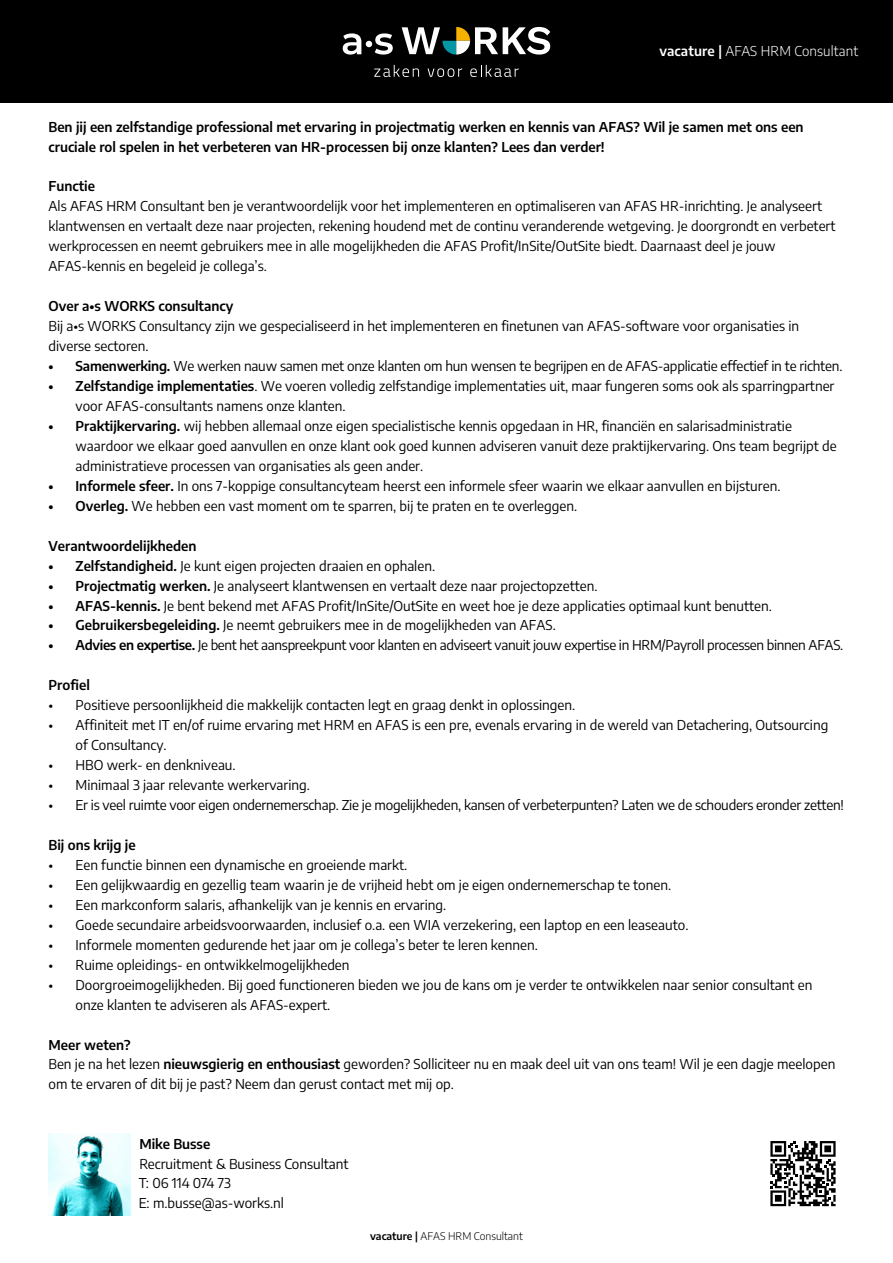
<style>
.page{position:relative;width:893px;height:1263px;background:#fff}
.page>*{position:absolute;margin:0;border:0;box-sizing:border-box;transform-origin:0 0}
.t1{font:13.5px/20px "Encode Sans";color:#000}
.t2{font:600 13.5px/20px "Encode Sans";color:#000}
.t3{font:13.5px "Encode Sans";letter-spacing:-.025em;color:#000}
.t4{font:13.5px "Encode Sans";letter-spacing:-.02em;color:#000}
.t5{font:300 13.5px "Encode Sans";letter-spacing:.01em;color:#fff}
.t6{font:300 10.5px "Encode Sans";color:#000}
.s1{font-weight:600}
</style>
<div class="page">
<div style="left:0;top:0;width:893px;height:103px;background:#000"></div>
<svg style="left:374px;top:65px;width:45px;height:12px"></svg>
<svg style="left:428px;top:68px;width:34px;height:9px"></svg>
<svg style="left:470px;top:65px;width:49px;height:12px"></svg>
<svg style="left:402px;top:27px;width:148px;height:28px"></svg>
<svg style="left:343px;top:33px;width:50px;height:22px"></svg>
<svg style="left:770px;top:1141px;width:66px;height:65px"></svg>
<img style="left:49px;top:1133px;width:81px;height:82px">
<p class="t5" style="left:660px;top:41px;width:200px"><span class="s1">vacature |</span> AFAS HRM Consultant</p>
<p class="t2" style="left:49px;top:116px;width:757px">Ben jij een zelfstandige professional met ervaring in projectmatig werken en kennis van AFAS? Wil je samen met ons een cruciale rol spelen in het verbeteren van HR-processen bij onze klanten? Lees dan verder!</p>
<p class="t2" style="left:49px;top:176px;width:48px">Functie</p>
<p class="t1" style="left:49px;top:196px;width:788px">Als AFAS HRM Consultant ben je verantwoordelijk voor het implementeren en optimaliseren van AFAS HR-inrichting. Je analyseert klantwensen en vertaalt deze naar projecten, rekening houdend met de continu veranderende wetgeving. Je doorgrondt en verbetert werkprocessen en neemt gebruikers mee in alle mogelijkheden die AFAS Profit/InSite/OutSite biedt. Daarnaast deel je jouw AFAS-kennis en begeleid je collega’s.</p>
<p class="t2" style="left:49px;top:296px;width:186px">Over a•s WORKS consultancy</p>
<p class="t1" style="left:49px;top:316px;width:752px">Bij a•s WORKS Consultancy zijn we gespecialiseerd in het implementeren en finetunen van AFAS-software voor organisaties in diverse sectoren.</p>
<p class="t1" style="left:49px;top:355px;width:795px"><span class="s1">• Samenwerking.</span> We werken nauw samen met onze klanten om hun wensen te begrijpen en de AFAS-applicatie effectief in te richten.</p>
<p class="t1" style="left:76px;top:375px;width:760px;text-indent:-27px"><span class="s1">• Zelfstandige implementaties</span>. We voeren volledig zelfstandige implementaties uit, maar fungeren soms ook als sparringpartner voor AFAS-consultants namens onze klanten.</p>
<p class="t1" style="left:76px;top:415px;width:763px;text-indent:-27px"><span class="s1">• Praktijkervaring.</span> wij hebben allemaal onze eigen specialistische kennis opgedaan in HR, financiën en salarisadministratie waardoor we elkaar goed aanvullen en onze klant ook goed kunnen adviseren vanuit deze praktijkervaring. Ons team begrijpt de administratieve processen van organisaties als geen ander.</p>
<p class="t1" style="left:49px;top:475px;width:733px"><span class="s1">• Informele sfeer.</span> In ons 7-koppige consultancyteam heerst een informele sfeer waarin we elkaar aanvullen en bijsturen.</p>
<p class="t1" style="left:49px;top:495px;width:530px"><span class="s1">• Overleg.</span> We hebben een vast moment om te sparren, bij te praten en te overleggen.</p>
<p class="t2" style="left:49px;top:535px;width:150px">Verantwoordelijkheden</p>
<p class="t1" style="left:49px;top:555px;width:388px"><span class="s1">• Zelfstandigheid.</span> Je kunt eigen projecten draaien en ophalen.</p>
<p class="t1" style="left:49px;top:575px;width:550px"><span class="s1">• Projectmatig werken.</span> Je analyseert klantwensen en vertaalt deze naar projectopzetten.</p>
<p class="t1" style="left:49px;top:595px;width:725px"><span class="s1">• AFAS-kennis.</span> Je bent bekend met AFAS Profit/InSite/OutSite en weet hoe je deze applicaties optimaal kunt benutten.</p>
<p class="t1" style="left:49px;top:615px;width:509px"><span class="s1">• Gebruikersbegeleiding.</span> Je neemt gebruikers mee in de mogelijkheden van AFAS.</p>
<p class="t3" style="left:49px;top:636px;width:796px"><span class="s1">• Advies en expertise.</span> Je bent het aanspreekpunt voor klanten en adviseert vanuit jouw expertise in HRM/Payroll processen binnen AFAS.</p>
<p class="t2" style="left:49px;top:675px;width:43px">Profiel</p>
<p class="t1" style="left:49px;top:695px;width:528px">• Positieve persoonlijkheid die makkelijk contacten legt en graag denkt in oplossingen.</p>
<p class="t1" style="left:76px;top:715px;width:754px;text-indent:-27px">• Affiniteit met IT en/of ruime ervaring met HRM en AFAS is een pre, evenals ervaring in de wereld van Detachering, Outsourcing of Consultancy.</p>
<p class="t1" style="left:49px;top:754px;width:189px">• HBO werk- en denkniveau.</p>
<p class="t1" style="left:49px;top:774px;width:263px">• Minimaal 3 jaar relevante werkervaring.</p>
<p class="t4" style="left:49px;top:796px;width:797px">• Er is veel ruimte voor eigen ondernemerschap. Zie je mogelijkheden, kansen of verbeterpunten? Laten we de schouders eronder zetten!</p>
<p class="t2" style="left:49px;top:834px;width:89px">Bij ons krijg je</p>
<p class="t1" style="left:49px;top:854px;width:360px">• Een functie binnen een dynamische en groeiende markt.</p>
<p class="t1" style="left:49px;top:874px;width:624px">• Een gelijkwaardig en gezellig team waarin je de vrijheid hebt om je eigen ondernemerschap te tonen.</p>
<p class="t1" style="left:49px;top:894px;width:399px">• Een markconform salaris, afhankelijk van je kennis en ervaring.</p>
<p class="t1" style="left:49px;top:914px;width:641px">• Goede secundaire arbeidsvoorwaarden, inclusief o.a. een WIA verzekering, een laptop en een leaseauto.</p>
<p class="t1" style="left:49px;top:934px;width:491px">• Informele momenten gedurende het jaar om je collega’s beter te leren kennen.</p>
<p class="t1" style="left:49px;top:954px;width:303px">• Ruime opleidings- en ontwikkelmogelijkheden</p>
<p class="t1" style="left:76px;top:974px;width:738px;text-indent:-27px">• Doorgroeimogelijkheden. Bij goed functioneren bieden we jou de kans om je verder te ontwikkelen naar senior consultant en onze klanten te adviseren als AFAS-expert.</p>
<p class="t1" style="left:49px;top:1034px;width:788px"><span class="s1">Meer weten?<br></span>Ben je na het lezen <span class="s1">nieuwsgierig en enthousiast</span> geworden? Solliciteer nu en maak deel uit van ons team! Wil je een dagje meelopen om te ervaren of dit bij je past? Neem dan gerust contact met mij op.</p>
<p class="t2" style="left:139px;top:1134px;width:72px">Mike Busse</p>
<p class="t1" style="left:139px;top:1153px;width:211px;line-height:19.5px">Recruitment &amp; Business Consultant<br>T: 06 114 074 73<br>E: m.busse@as-works.nl</p>
<p class="t6" style="left:370px;top:1229px;width:154px"><span class="s1">vacature |</span> AFAS HRM Consultant</p>
</div>
